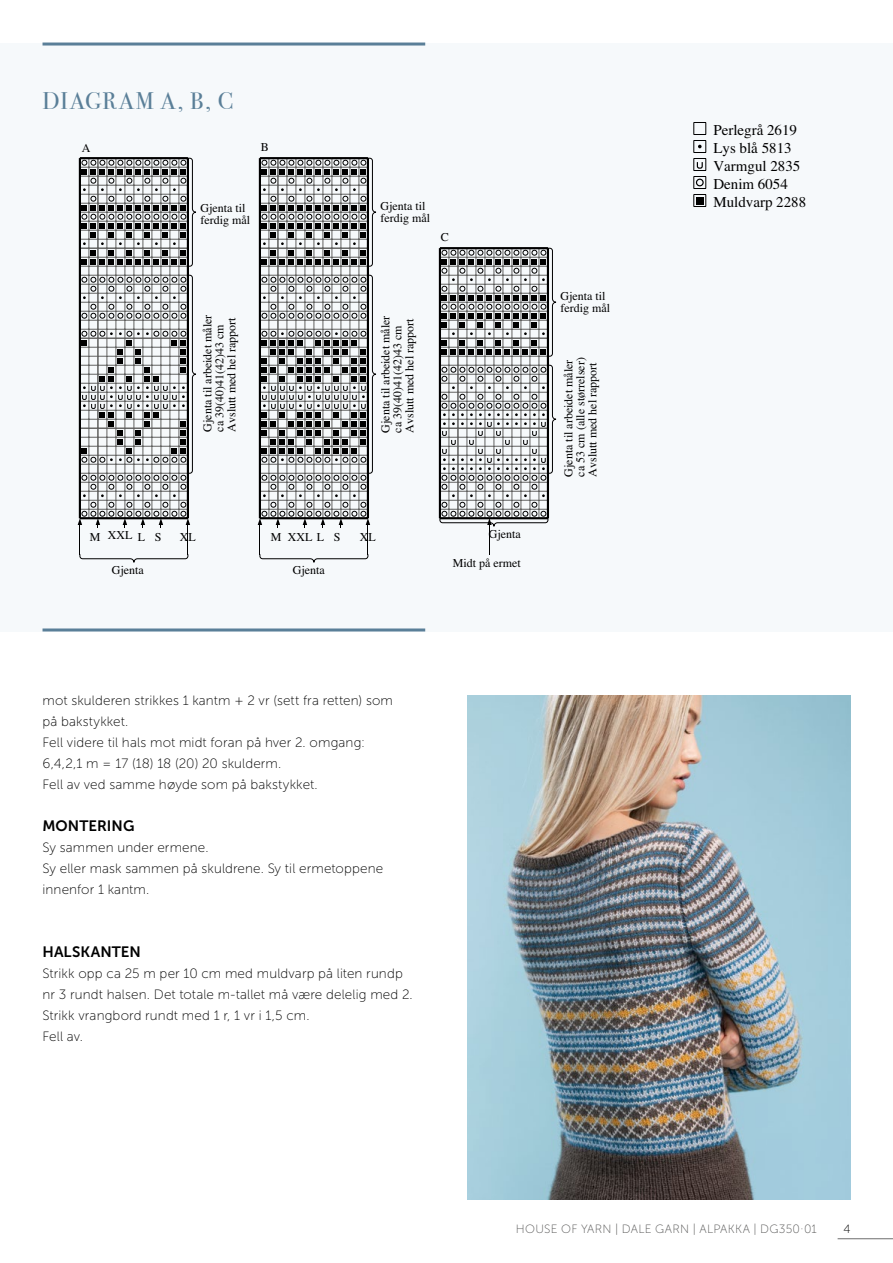
<style>
.page{position:relative;width:893px;height:1263px;background:#fff}
.page>*{position:absolute;margin:0;border:0;box-sizing:border-box;transform-origin:0 0}
.INNHOLD{font:24px "Bodoni Svty Two ITCTT";letter-spacing:.07em;color:#5a7f98}
.t1{font:15px/18px "Times";color:#000}
.INNHOLD-_Opps{font:15px "Museo Sans 700";color:#000}
.INNHOLD-_Opps-2{font:13.5px/21px "Museo Sans 100";letter-spacing:.01em;color:#000}
.t2{font:12px/12px "Times";color:#000}
.t3{font:12px "Museo Sans 100";letter-spacing:.02em;color:#565655}
.t4{font:12px "Museo Sans 100";color:#000}
</style>
<div class="page">
<hr style="left:838px;top:1238px;width:55px;height:1px;background:#6e6e6e">
<div style="left:0;top:43px;width:893px;height:588px;background:#f6f9fb"></div>
<svg style="left:78px;top:157px;width:471px;height:406px"></svg>
<hr style="left:43px;top:43px;width:382px;height:3px;background:#5a7f98">
<hr style="left:43px;top:628px;width:382px;height:3px;background:#5a7f98">
<svg style="left:693px;top:122px;width:13px;height:85px"></svg>
<img style="left:468px;top:695px;width:382px;height:504px">
<p class="INNHOLD" style="left:43px;top:81px;width:193px">DIAGRAM A, B, C</p>
<p class="t2" style="left:82px;top:141px;width:10px">A</p>
<p class="t2" style="left:261px;top:140px;width:10px">B</p>
<p class="t2" style="left:201px;top:201px;width:51px">Gjenta til ferdig mål</p>
<p class="t2" style="left:381px;top:199px;width:51px">Gjenta til ferdig mål</p>
<p class="t2" style="left:441px;top:230px;width:10px">C</p>
<p class="t2" style="left:200px;top:432px;width:119px;rotate:-90deg">Gjenta til arbeidet måler ca 39(40)41(42)43 cm<br>Avslutt med hel rapport</p>
<p class="t2" style="left:378px;top:433px;width:119px;rotate:-90deg">Gjenta til arbeidet måler ca 39(40)41(42)43 cm<br>Avslutt med hel rapport</p>
<p class="t2" style="left:108px;top:528px;width:39px">XXL L</p>
<p class="t2" style="left:288px;top:530px;width:38px">XXL L</p>
<p class="t2" style="left:155px;top:530px;width:8px">S</p>
<p class="t2" style="left:334px;top:530px;width:8px">S</p>
<p class="t2" style="left:90px;top:530px;width:12px">M</p>
<p class="t2" style="left:271px;top:530px;width:12px">M</p>
<p class="t2" style="left:180px;top:530px;width:17px">XL</p>
<p class="t2" style="left:360px;top:530px;width:17px">XL</p>
<p class="t2" style="left:489px;top:527px;width:33px">Gjenta</p>
<p class="t2" style="left:112px;top:563px;width:33px">Gjenta</p>
<p class="t2" style="left:293px;top:563px;width:33px">Gjenta</p>
<p class="t2" style="left:453px;top:556px;width:69px">Midt på ermet</p>
<p class="t2" style="left:561px;top:289px;width:51px">Gjenta til ferdig mål</p>
<p class="t2" style="left:561px;top:477px;width:121px;rotate:-90deg">Gjenta til arbeidet måler ca 53 cm (alle størrelser)<br>Avslutt med hel rapport</p>
<p class="INNHOLD-_Opps-2" style="left:43px;top:690px;width:352px">mot skulderen strikkes 1 kantm + 2 vr (sett fra retten) som på bakstykket.</p>
<p class="INNHOLD-_Opps-2" style="left:43px;top:732px;width:324px">Fell videre til hals mot midt foran på hver 2. omgang:</p>
<p class="INNHOLD-_Opps-2" style="left:43px;top:753px;width:240px">6,4,2,1 m = 17 (18) 18 (20) 20 skulderm.</p>
<p class="INNHOLD-_Opps-2" style="left:43px;top:774px;width:277px">Fell av ved samme høyde som på bakstykket.</p>
<p class="INNHOLD-_Opps" style="left:43px;top:818px;width:93px">MONTERING</p>
<p class="INNHOLD-_Opps-2" style="left:43px;top:837px;width:168px">Sy sammen under ermene.</p>
<p class="INNHOLD-_Opps-2" style="left:43px;top:858px;width:342px">Sy eller mask sammen på skuldrene. Sy til ermetoppene innenfor 1 kantm.</p>
<p class="INNHOLD-_Opps" style="left:43px;top:944px;width:100px">HALSKANTEN</p>
<p class="INNHOLD-_Opps-2" style="left:43px;top:963px;width:372px">Strikk opp ca 25 m per 10 cm med muldvarp på liten rundp nr 3 rundt halsen. Det totale m-tallet må være delelig med 2.</p>
<p class="INNHOLD-_Opps-2" style="left:43px;top:1005px;width:269px">Strikk vrangbord rundt med 1 r, 1 vr i 1,5 cm.</p>
<p class="INNHOLD-_Opps-2" style="left:43px;top:1026px;width:42px">Fell av.</p>
<p class="t1" style="left:713px;top:119px;width:94px">Perlegrå 2619<br>Lys blå 5813<br>Varmgul 2835<br>Denim 6054<br>Muldvarp 2288</p>
<p class="t3" style="left:516px;top:1222px;width:303px">HOUSE OF YARN | DALE GARN | ALPAKKA | DG350·01</p>
<p class="t4" style="left:843px;top:1222px;width:9px">4</p>
</div>
